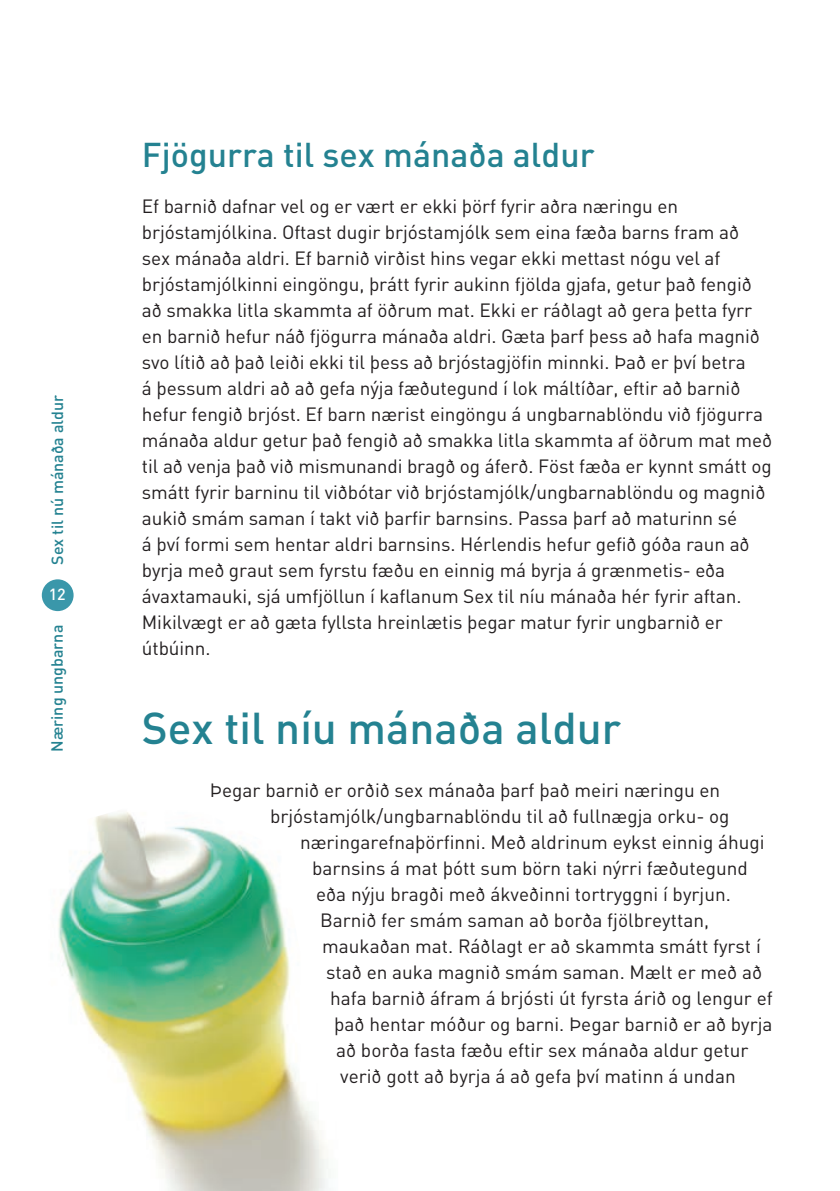
<style>
.page{position:relative;width:840px;height:1191px;background:#fff}
.page>*{position:absolute;margin:0;border:0;box-sizing:border-box;transform-origin:0 0}
.t1{font:500 44px "DIN";color:#248291}
.t2{font:500 34px "DIN";color:#248291}
.t3{font:19px/26px "DIN";letter-spacing:-.005em;color:#231f20}
.t4{font:500 16px "DIN";color:#248291}
.t5{font:500 16px "DIN";color:#fff}
</style>
<div class="page">
<div style="left:42px;top:579px;width:32px;height:32px;background:#3a97aa;border-radius:50%"></div>
<img style="left:58px;top:812px;width:269px;height:379px">
<p class="t4" style="left:47px;top:565px;width:171px;rotate:-90deg">Sex til nú mánaða aldur</p>
<p class="t5" style="left:49px;top:584px;width:19px">12</p>
<p class="t4" style="left:47px;top:751px;width:128px;rotate:-90deg">Næring ungbarna</p>
<h2 class="t2" style="left:142px;top:133px;width:454px">Fjögurra til sex mánaða aldur</h2>
<p class="t3" style="left:142px;top:193px;width:631px">Ef barnið dafnar vel og er vært er ekki þörf fyrir aðra næringu en brjóstamjólkina. Oftast dugir brjóstamjólk sem eina fæða barns fram að sex mánaða aldri. Ef barnið virðist hins vegar ekki mettast nógu vel af brjóstamjólkinni eingöngu, þrátt fyrir aukinn fjölda gjafa, getur það fengið að smakka litla skammta af öðrum mat. Ekki er ráðlagt að gera þetta fyrr en barnið hefur náð fjögurra mánaða aldri. Gæta þarf þess að hafa magnið svo lítið að það leiði ekki til þess að brjóstagjöfin minnki. Það er því betra<br>á þessum aldri að að gefa nýja fæðutegund í lok máltíðar, eftir að barnið hefur fengið brjóst. Ef barn nærist eingöngu á ungbarnablöndu við fjögurra mánaða aldur getur það fengið að smakka litla skammta af öðrum mat með til að venja það við mismunandi bragð og áferð. Föst fæða er kynnt smátt og smátt fyrir barninu til viðbótar við brjóstamjólk/ungbarnablöndu og magnið aukið smám saman í takt við þarfir barnsins. Passa þarf að maturinn sé<br>á því formi sem hentar aldri barnsins. Hérlendis hefur gefið góða raun að byrja með graut sem fyrstu fæðu en einnig má byrja á grænmetis- eða ávaxtamauki, sjá umfjöllun í kaflanum Sex til níu mánaða hér fyrir aftan.<br>Mikilvægt er að gæta fyllsta hreinlætis þegar matur fyrir ungbarnið er útbúinn.</p>
<h1 class="t1" style="left:142px;top:700px;width:480px">Sex til níu mánaða aldur</h1>
<p class="t3" style="left:210px;top:777px;width:511px">Þegar barnið er orðið sex mánaða þarf það meiri næringu en</p>
<p class="t3" style="left:270px;top:803px;width:461px">brjóstamjólk/ungbarnablöndu til að fullnægja orku- og</p>
<p class="t3" style="left:300px;top:829px;width:466px">næringarefnaþörfinni. Með aldrinum eykst einnig áhugi</p>
<p class="t3" style="left:312px;top:855px;width:437px">barnsins á mat þótt sum börn taki nýrri fæðutegund</p>
<p class="t3" style="left:316px;top:881px;width:416px">eða nýju bragði með ákveðinni tortryggni í byrjun.</p>
<p class="t3" style="left:320px;top:907px;width:390px">Barnið fer smám saman að borða fjölbreyttan,</p>
<p class="t3" style="left:322px;top:933px;width:440px">maukaðan mat. Ráðlagt er að skammta smátt fyrst í</p>
<p class="t3" style="left:326px;top:959px;width:437px">stað en auka magnið smám saman. Mælt er með að</p>
<p class="t3" style="left:330px;top:985px;width:444px">hafa barnið áfram á brjósti út fyrsta árið og lengur ef</p>
<p class="t3" style="left:334px;top:1011px;width:439px">það hentar móður og barni. Þegar barnið er að byrja</p>
<p class="t3" style="left:336px;top:1037px;width:413px">að borða fasta fæðu eftir sex mánaða aldur getur</p>
<p class="t3" style="left:340px;top:1063px;width:397px">verið gott að byrja á að gefa því matinn á undan</p>
</div>
